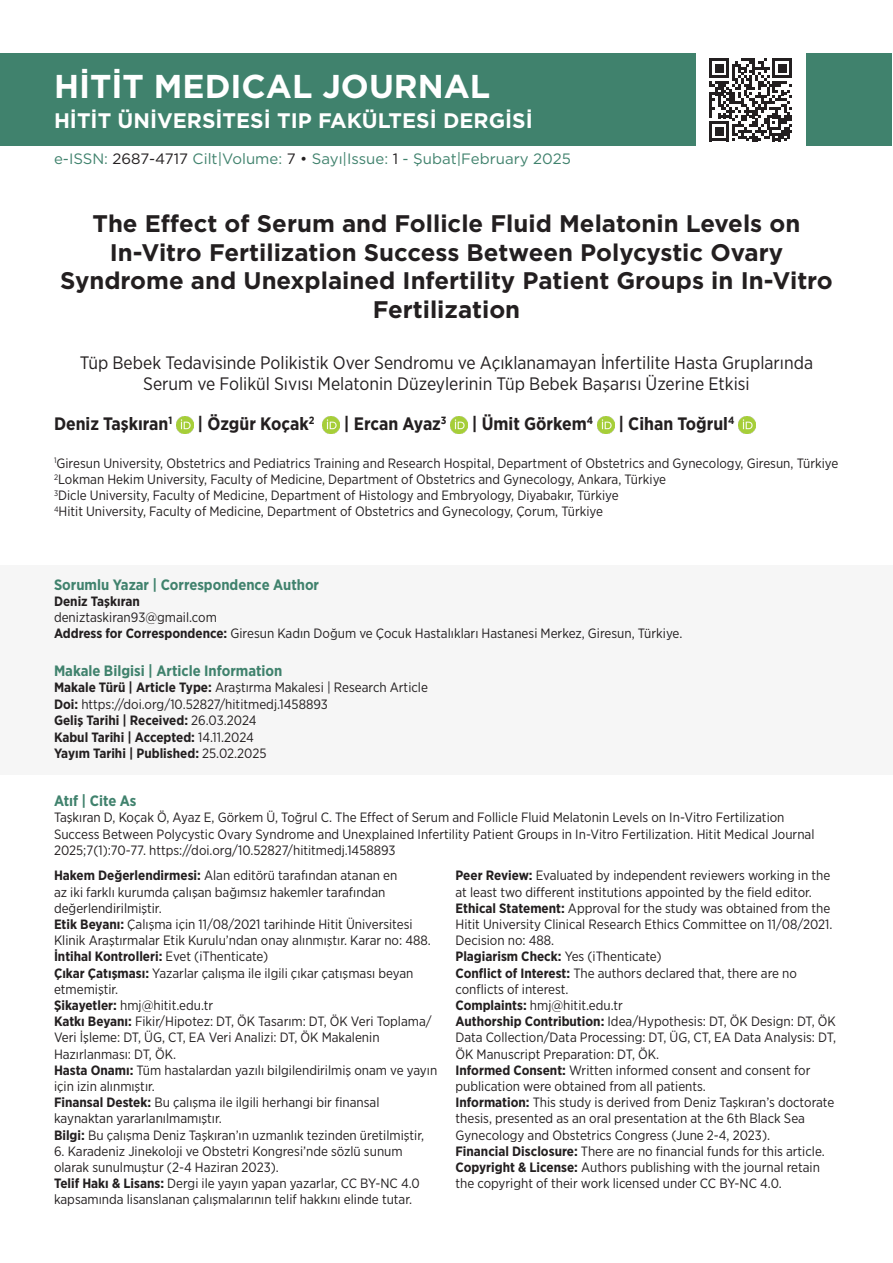
<style>
.page{position:relative;width:893px;height:1263px;background:#fff}
.page>*{position:absolute;margin:0;border:0;box-sizing:border-box;transform-origin:0 0}
.t1{font:700 33px "Gotham";color:#fff}
.t2{font:700 24px/28.8px "Gotham";color:#231f20;text-align:center}
.t3{font:700 21px "Gotham";color:#fff}
.t4{font:18px/21.6px "Gotham Narrow";color:#231f20;text-align:center}
.t5{font:700 18px "Gotham Narrow";color:#231f20}
.t6{font:700 15px "Gotham Narrow";color:#40826d}
.t7{font:15px "Gotham";color:#40826d}
.t8{font:13.5px/16.2px "Gotham Narrow";color:#231f20}
.t9{font:700 13.5px "Gotham Narrow";color:#231f20}
.s1{color:#231f20}
.s2{font-weight:700}
.s3{font-weight:400}
</style>
<div class="page">
<div style="left:1px;top:54px;width:891px;height:92px;background:#40826d"></div>
<img style="left:176px;top:416px;width:17px;height:17px">
<img style="left:323px;top:416px;width:17px;height:17px">
<img style="left:451px;top:416px;width:17px;height:17px">
<img style="left:597px;top:416px;width:17px;height:17px">
<img style="left:739px;top:416px;width:17px;height:17px">
<div style="left:0;top:565px;width:893px;height:210px;background:#f6f6f6"></div>
<div style="left:696px;top:45px;width:109px;height:109px;background:#fff"></div>
<svg style="left:709px;top:58px;width:83px;height:83px"></svg>
<p class="t1" style="left:54px;top:64px;width:438px">HİTİT MEDICAL JOURNAL</p>
<p class="t3" style="left:54px;top:106px;width:480px">HİTİT ÜNİVERSİTESİ TIP FAKÜLTESİ DERGİSİ</p>
<p class="t7" style="left:54px;top:149px;width:518px">e-ISSN: <span class="s1">2687-4717</span> Cilt|Volume: <span class="s1">7 •</span> Sayı|Issue: <span class="s1">1</span> - Şubat|February 2025</p>
<p class="t2" style="left:60px;top:209px;width:774px">The Effect of Serum and Follicle Fluid Melatonin Levels on In-Vitro Fertilization Success Between Polycystic Ovary Syndrome and Unexplained Infertility Patient Groups in In-Vitro Fertilization</p>
<p class="t4" style="left:80px;top:351px;width:735px">Tüp Bebek Tedavisinde Polikistik Over Sendromu ve Açıklanamayan İnfertilite Hasta Gruplarında<br>Serum ve Folikül Sıvısı Melatonin Düzeylerinin Tüp Bebek Başarısı Üzerine Etkisi</p>
<p class="t5" style="left:54px;top:412px;width:120px">Deniz Taşkıran<sup>1</sup></p>
<p class="t5" style="left:198px;top:412px;width:118px">| Özgür Koçak<sup>2</sup></p>
<p class="t5" style="left:344px;top:412px;width:104px">| Ercan Ayaz<sup>3</sup></p>
<p class="t5" style="left:472px;top:412px;width:123px">| Ümit Görkem<sup>4</sup></p>
<p class="t5" style="left:618px;top:412px;width:118px">| Cihan Toğrul<sup>4</sup></p>
<p class="t8" style="left:54px;top:455px;width:786px"><sup>1</sup>Giresun University, Obstetrics and Pediatrics Training and Research Hospital, Department of Obstetrics and Gynecology, Giresun, Türkiye</p>
<p class="t8" style="left:54px;top:471px;width:614px"><sup>2</sup>Lokman Hekim University, Faculty of Medicine, Department of Obstetrics and Gynecology, Ankara, Türkiye</p>
<p class="t8" style="left:54px;top:487px;width:566px"><sup>3</sup>Dicle University, Faculty of Medicine, Department of Histology and Embryology, Diyabakır, Türkiye</p>
<p class="t8" style="left:54px;top:503px;width:550px"><sup>4</sup>Hitit University, Faculty of Medicine, Department of Obstetrics and Gynecology, Çorum, Türkiye</p>
<p class="t6" style="left:54px;top:575px;width:267px">Sorumlu Yazar | Correspondence Author</p>
<p class="t9" style="left:54px;top:592px;width:87px">Deniz Taşkıran</p>
<p class="t8" style="left:54px;top:609px;width:164px">deniztaskiran93@gmail.com</p>
<p class="t8" style="left:54px;top:625px;width:630px"><span class="s2">Address for Correspondence:</span> Giresun Kadın Doğum ve Çocuk Hastalıkları Hastanesi Merkez, Giresun, Türkiye.</p>
<p class="t6" style="left:54px;top:661px;width:230px">Makale Bilgisi | Article Information</p>
<p class="t8" style="left:54px;top:679px;width:375px"><span class="s2">Makale Türü | Article Type:</span> Araştırma Makalesi | Research Article</p>
<p class="t8" style="left:54px;top:696px;width:275px"><span class="s2">Doi:</span> https://doi.org/10.52827/hititmedj.1458893</p>
<p class="t9" style="left:54px;top:712px;width:204px">Geliş Tarihi | Received: <span class="s3">26.03.2024</span></p>
<p class="t9" style="left:54px;top:728px;width:201px">Kabul Tarihi | Accepted: <span class="s3">14.11.2024</span></p>
<p class="t9" style="left:54px;top:745px;width:214px">Yayım Tarihi | Published: <span class="s3">25.02.2025</span></p>
<p class="t6" style="left:54px;top:791px;width:84px">Atıf | Cite As</p>
<p class="t8" style="left:54px;top:809px;width:762px">Taşkıran D, Koçak Ö, Ayaz E, Görkem Ü, Toğrul C. The Effect of Serum and Follicle Fluid Melatonin Levels on In-Vitro Fertilization<br>Success Between Polycystic Ovary Syndrome and Unexplained Infertility Patient Groups in In-Vitro Fertilization. Hitit Medical Journal<br>2025;7(1):70-77. https://doi.org/10.52827/hititmedj.1458893</p>
<p class="t8" style="left:54px;top:867px;width:345px"><span class="s2">Hakem Değerlendirmesi:</span> Alan editörü tarafından atanan en az iki farklı kurumda çalışan bağımsız hakemler tarafından değerlendirilmiştir.</p>
<p class="t8" style="left:54px;top:916px;width:378px"><span class="s2">Etik Beyanı:</span> Çalışma için 11/08/2021 tarihinde Hitit Üniversitesi<br>Klinik Araştırmalar Etik Kurulu’ndan onay alınmıştır. Karar no: 488.</p>
<p class="t9" style="left:54px;top:948px;width:216px">İntihal Kontrolleri: <span class="s3">Evet (iThenticate)</span></p>
<p class="t8" style="left:54px;top:964px;width:361px"><span class="s2">Çıkar Çatışması:</span> Yazarlar çalışma ile ilgili çıkar çatışması beyan etmemiştir.</p>
<p class="t8" style="left:54px;top:997px;width:161px"><span class="s2">Şikayetler:</span> hmj@hitit.edu.tr</p>
<p class="t8" style="left:54px;top:1013px;width:379px"><span class="s2">Katkı Beyanı:</span> Fikir/Hipotez: DT, ÖK Tasarım: DT, ÖK Veri Toplama/<br>Veri İşleme: DT, ÜG, CT, EA Veri Analizi: DT, ÖK Makalenin<br>Hazırlanması: DT, ÖK.</p>
<p class="t8" style="left:54px;top:1062px;width:385px"><span class="s2">Hasta Onamı:</span> Tüm hastalardan yazılı bilgilendirilmiş onam ve yayın için izin alınmıştır.</p>
<p class="t8" style="left:54px;top:1094px;width:327px"><span class="s2">Finansal Destek:</span> Bu çalışma ile ilgili herhangi bir finansal kaynaktan yararlanılmamıştır.</p>
<p class="t8" style="left:54px;top:1126px;width:372px"><span class="s2">Bilgi:</span> Bu çalışma Deniz Taşkıran’ın uzmanlık tezinden üretilmiştir,</p>
<p class="t8" style="left:54px;top:1143px;width:350px">6. Karadeniz Jinekoloji ve Obstetri Kongresi’nde sözlü sunum olarak sunulmuştur (2-4 Haziran 2023).</p>
<p class="t8" style="left:54px;top:1175px;width:367px"><span class="s2">Telif Hakı &amp; Lisans:</span> Dergi ile yayın yapan yazarlar, CC BY-NC 4.0 kapsamında lisanslanan çalışmalarının telif hakkını elinde tutar.</p>
<p class="t8" style="left:455px;top:867px;width:376px"><span class="s2">Peer Review:</span> Evaluated by independent reviewers working in the at least two different institutions appointed by the field editor.</p>
<p class="t8" style="left:455px;top:900px;width:379px"><span class="s2">Ethical Statement:</span> Approval for the study was obtained from the<br>Hitit University Clinical Research Ethics Committee on 11/08/2021.<br>Decision no: 488.</p>
<p class="t9" style="left:455px;top:948px;width:208px">Plagiarism Check: <span class="s3">Yes (iThenticate)</span></p>
<p class="t8" style="left:455px;top:964px;width:343px"><span class="s2">Conflict of Interest:</span> The authors declared that, there are no conflicts of interest.</p>
<p class="t8" style="left:455px;top:997px;width:169px"><span class="s2">Complaints:</span> hmj@hitit.edu.tr</p>
<p class="t8" style="left:455px;top:1013px;width:382px;text-align:justify"><span class="s2">Authorship Contribution:</span> Idea/Hypothesis: DT, ÖK Design: DT, ÖK Data Collection/Data Processing: DT, ÜG, CT, EA Data Analysis: DT, ÖK Manuscript Preparation: DT, ÖK.</p>
<p class="t8" style="left:455px;top:1062px;width:356px"><span class="s2">Informed Consent:</span> Written informed consent and consent for publication were obtained from all patients.</p>
<p class="t8" style="left:455px;top:1094px;width:380px"><span class="s2">Information:</span> This study is derived from Deniz Taşkıran’s doctorate thesis, presented as an oral presentation at the 6th Black Sea<br>Gynecology and Obstetrics Congress (June 2-4, 2023).</p>
<p class="t8" style="left:455px;top:1143px;width:371px"><span class="s2">Financial Disclosure:</span> There are no financial funds for this article.</p>
<p class="t8" style="left:455px;top:1159px;width:366px"><span class="s2">Copyright &amp; License:</span> Authors publishing with the journal retain the copyright of their work licensed under CC BY-NC 4.0.</p>
</div>
